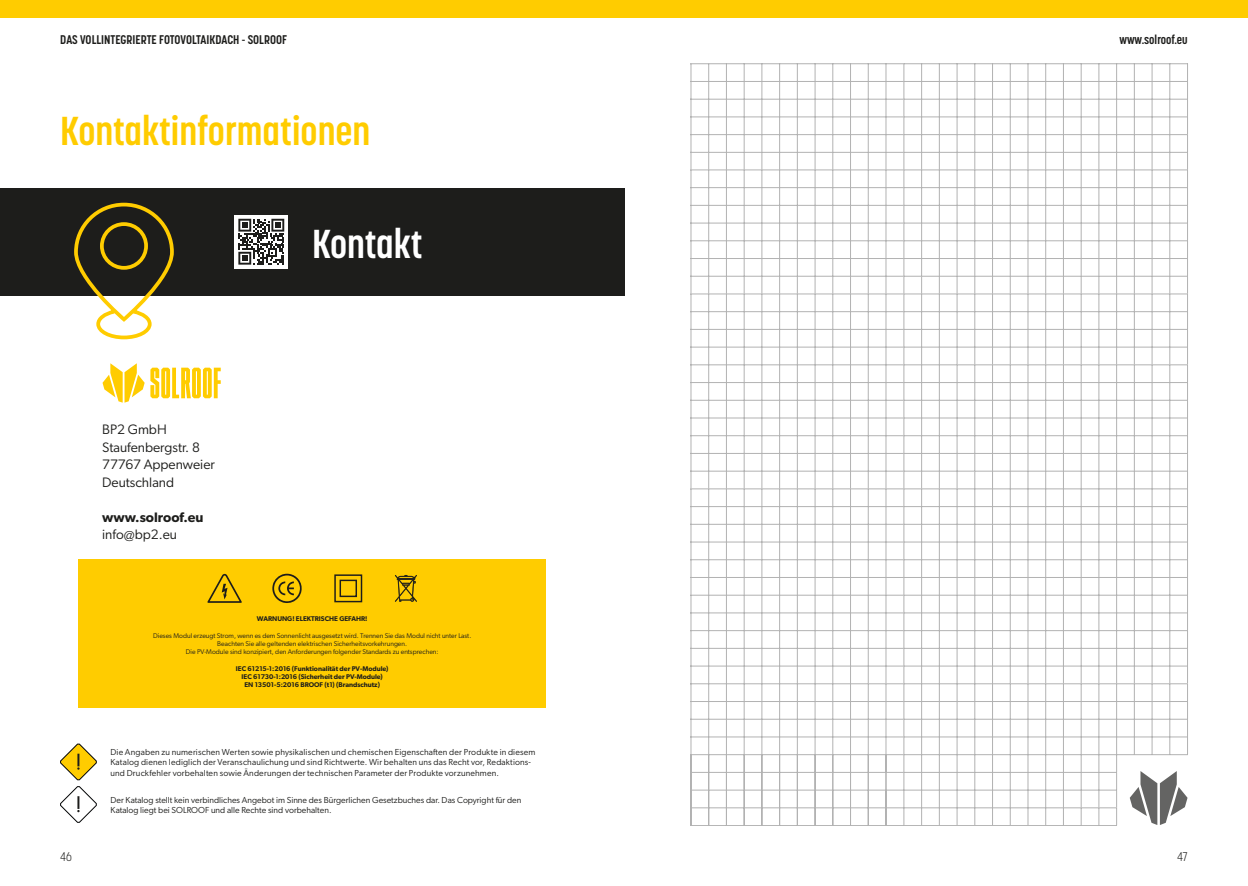
<style>
.page{position:relative;width:1248px;height:886px;background:#fff}
.page>*{position:absolute;margin:0;border:0;box-sizing:border-box;transform-origin:0 0}
.TYTUŁ{font:700 40px "Korolev Condensed";color:#fc0}
.TYTUŁ-2{font:700 40px "Korolev Condensed";color:#fff}
.t1{font:13.75px "Gibson";color:#1d1d1b}
.t2{font:600 13.75px "Gibson";color:#1d1d1b}
.t3{font:700 12.5px "Korolev Condensed";color:#1d1d1b}
.t4{font:300 12.5px "Korolev Condensed";color:#1d1d1b}
._8_pt_no_hyper_Tekst{font:8.75px/10.5px "Gibson";letter-spacing:.015em;color:#1d1d1b}
._8_pt_hyper_Tekst{font:6.88px/8.2px "Gibson";color:#1d1d1b;text-align:center}
._8_pt_hyper_Tekst-2{font:600 6.88px "Gibson";color:#1d1d1b}
</style>
<div class="page">
<div style="left:0;top:0;width:624px;height:18px;background:#fc0"></div>
<div style="left:624px;top:0;width:623px;height:18px;background:#fc0"></div>
<svg style="left:60px;top:743px;width:37px;height:37px"></svg>
<svg style="left:60px;top:786px;width:37px;height:37px"></svg>
<div style="left:0;top:188px;width:624px;height:108px;background:#1d1d1b"></div>
<div style="left:235px;top:215px;width:53px;height:53px;background:#fff"></div>
<svg style="left:238px;top:219px;width:46px;height:46px"></svg>
<svg style="left:74px;top:202px;width:100px;height:138px"></svg>
<svg style="left:102px;top:363px;width:119px;height:40px"></svg>
<svg style="left:690px;top:64px;width:498px;height:762px"></svg>
<div style="left:78px;top:559px;width:468px;height:149px;background:#fc0"></div>
<svg style="left:207px;top:574px;width:35px;height:29px"></svg>
<svg style="left:395px;top:575px;width:22px;height:27px"></svg>
<svg style="left:272px;top:574px;width:30px;height:29px"></svg>
<svg style="left:334px;top:574px;width:29px;height:29px"></svg>
<h3 class="t3" style="left:60px;top:32px;width:228px">DAS VOLLINTEGRIERTE FOTOVOLTAIKDACH - SOLROOF</h3>
<h3 class="t3" style="left:1119px;top:32px;width:70px">www.solroof.eu</h3>
<p class="TYTUŁ" style="left:60px;top:108px;width:311px">Kontaktinformationen</p>
<p class="t1" style="left:102px;top:421px;width:66px">BP2 GmbH</p>
<p class="t1" style="left:102px;top:439px;width:99px">Staufenbergstr. 8</p>
<p class="t1" style="left:102px;top:456px;width:114px">77767 Appenweier</p>
<p class="t1" style="left:102px;top:474px;width:73px">Deutschland</p>
<p class="t2" style="left:102px;top:509px;width:103px">www.solroof.eu</p>
<p class="t1" style="left:102px;top:526px;width:76px">info@bp2.eu</p>
<p class="TYTUŁ-2" style="left:312px;top:220px;width:112px">Kontakt</p>
<p class="_8_pt_hyper_Tekst-2" style="left:257px;top:615px;width:112px">WARNUNG! ELEKTRISCHE GEFAHR!</p>
<p class="_8_pt_hyper_Tekst" style="left:153px;top:631px;width:320px">Dieses Modul erzeugt Strom, wenn es dem Sonnenlicht ausgesetzt wird. Trennen Sie das Modul nicht unter Last.<br>Beachten Sie alle geltenden elektrischen Sicherheitsvorkehrungen.</p>
<p class="_8_pt_hyper_Tekst" style="left:186px;top:647px;width:254px">Die PV-Module sind konzipiert, den Anforderungen folgender Standards zu entsprechen:</p>
<p class="_8_pt_hyper_Tekst-2" style="left:236px;top:664px;width:154px">IEC 61215-1:2016 (Funktionalität der PV-Module)</p>
<p class="_8_pt_hyper_Tekst-2" style="left:241px;top:672px;width:143px">IEC 61730-1:2016 (Sicherheit der PV-Module)</p>
<p class="_8_pt_hyper_Tekst-2" style="left:244px;top:680px;width:137px">EN 13501-5:2016 BROOF (t1) (Brandschutz)</p>
<p class="_8_pt_no_hyper_Tekst" style="left:110px;top:746px;width:426px">Die Angaben zu numerischen Werten sowie physikalischen und chemischen Eigenschaften der Produkte in diesem<br>Katalog dienen lediglich der Veranschaulichung und sind Richtwerte. Wir behalten uns das Recht vor, Redaktions&shy;und Druckfehler vorbehalten sowie Änderungen der technischen Parameter der Produkte vorzunehmen.</p>
<p class="_8_pt_no_hyper_Tekst" style="left:110px;top:794px;width:412px">Der Katalog stellt kein verbindliches Angebot im Sinne des Bürgerlichen Gesetzbuches dar. Das Copyright für den<br>Katalog liegt bei SOLROOF und alle Rechte sind vorbehalten.</p>
<h3 class="t4" style="left:60px;top:849px;width:13px">46</h3>
<h3 class="t4" style="left:1177px;top:849px;width:12px">47</h3>
</div>
